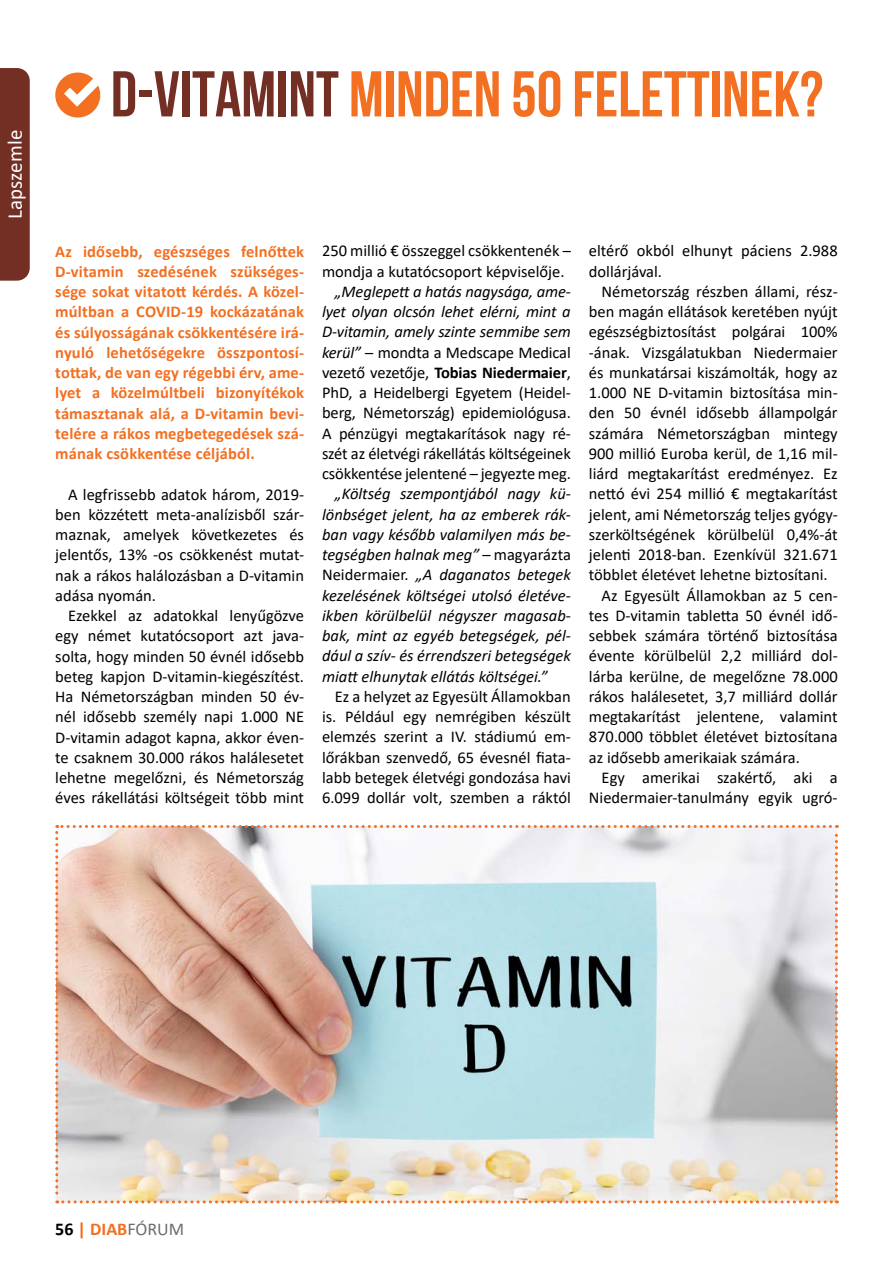
<style>
.page{position:relative;width:893px;height:1263px;background:#fff}
.page>*{position:absolute;margin:0;border:0;box-sizing:border-box;transform-origin:0 0}
.t1{font:700 64.5px "Bebas Neue";color:#f36f21}
.t2{font:21px "Calibri";letter-spacing:.01em;color:#fff}
.t3{font:700 18px "Calibri";color:#f36f21}
.t4{font:16.5px/20.2px "Calibri";color:#000;text-align:justify}
.t5{font:700 16.5px/20.2px "Calibri";letter-spacing:.01em;color:#f36f21;text-align:justify}
.t6{font:italic 16.5px/20.2px "Calibri";color:#000;text-align:justify}
.s1{color:#742f24}
.s2{font-style:italic}
.s3{font-weight:700}
.s4{font-style:normal}
.s5{color:#000}
.s6{font-weight:400;color:#6d6e71}
</style>
<div class="page">
<div style="left:0;top:68px;width:30px;height:213px;background:#742f24"></div>
<svg style="left:55px;top:73px;width:45px;height:45px"></svg>
<svg style="left:55px;top:825px;width:783px;height:378px"></svg>
<p class="t2" style="left:0;top:219px;width:91px;rotate:-90deg">Lapszemle</p>
<h1 class="t1" style="left:111px;top:59px;width:714px"><span class="s1">D-VITAMINT</span> MINDEN 50 FELETTINEK?</h1>
<p class="t5" style="left:55px;top:241px;width:250px">Az idősebb, egészséges felnőttek D-vitamin szedésének szükséges&shy;sége sokat vitatott kérdés. A közel&shy;múltban a COVID-19 kockázatának és súlyosságának csökkentésére irá&shy;nyuló lehetőségekre összpontosí&shy;tottak, de van egy régebbi érv, ame&shy;lyet a közelmúltbeli bizonyítékok támasztanak alá, a D-vitamin bevi&shy;telére a rákos megbetegedések szá&shy;mának csökkentése céljából.</p>
<p class="t4" style="left:55px;top:483px;width:250px;text-indent:13px">A legfrissebb adatok három, 2019- ben közzétett meta-analízisből szár&shy;maznak, amelyek következetes és jelentős, 13% -os csökkenést mutat&shy;nak a rákos halálozásban a D-vitamin adása nyomán.</p>
<p class="t4" style="left:55px;top:605px;width:250px;text-indent:13px">Ezekkel az adatokkal lenyűgözve egy német kutatócsoport azt java&shy;solta, hogy minden 50 évnél idősebb beteg kapjon D-vitamin-kiegészítést.<br>Ha Németországban minden 50 év&shy;nél idősebb személy napi 1.000 NE D-vitamin adagot kapna, akkor éven&shy;te csaknem 30.000 rákos halálesetet lehetne megelőzni, és Németország éves rákellátási költségeit több mint</p>
<p class="t4" style="left:322px;top:240px;width:250px">250 millió € összeggel csökkentenék – mondja a kutatócsoport képviselője.</p>
<p class="t4" style="left:322px;top:281px;width:250px;text-indent:13px"><span class="s2">„Meglepett a hatás nagysága, ame&shy;lyet olyan olcsón lehet elérni, mint a D-vitamin, amely szinte semmibe sem kerül”</span> – mondta a Medscape Medical vezető vezetője, <span class="s3">Tobias Niedermaier</span>, PhD, a Heidelbergi Egyetem (Heidel&shy;berg, Németország) epidemiológusa.<br>A pénzügyi megtakarítások nagy ré&shy;szét az életvégi rákellátás költségeinek csökkentése jelentené – jegyezte meg.</p>
<p class="t6" style="left:322px;top:483px;width:250px;text-indent:13px">„Költség szempontjából nagy kü&shy;lönbséget jelent, ha az emberek rák&shy;ban vagy később valamilyen más be&shy;tegségben halnak meg” <span class="s4">– magyarázta Neidermaier.</span> „A daganatos betegek kezelésének költségei utolsó életéve&shy;ikben körülbelül négyszer magasab&shy;bak, mint az egyéb betegségek, pél&shy;dául a szív- és érrendszeri betegségek miatt elhunytak ellátás költségei.”</p>
<p class="t4" style="left:322px;top:686px;width:250px;text-indent:13px">Ez a helyzet az Egyesült Államokban is. Például egy nemrégiben készült elemzés szerint a IV. stádiumú em&shy;lőrákban szenvedő, 65 évesnél fiata&shy;labb betegek életvégi gondozása havi 6.099 dollár volt, szemben a ráktól</p>
<p class="t4" style="left:589px;top:240px;width:250px">eltérő okból elhunyt páciens 2.988 dollárjával.</p>
<p class="t4" style="left:602px;top:281px;width:238px">Németország részben állami, rész-</p>
<p class="t4" style="left:589px;top:301px;width:250px">ben magán ellátások keretében nyújt</p>
<p class="t4" style="left:589px;top:321px;width:250px">egészségbiztosítást polgárai 100%</p>
<p class="t4" style="left:589px;top:341px;width:250px">-ának. Vizsgálatukban Niedermaier</p>
<p class="t4" style="left:589px;top:362px;width:250px">és munkatársai kiszámolták, hogy az</p>
<p class="t4" style="left:589px;top:382px;width:250px">1.000 NE D-vitamin biztosítása min-</p>
<p class="t4" style="left:589px;top:402px;width:250px">den 50 évnél idősebb állampolgár</p>
<p class="t4" style="left:589px;top:422px;width:250px">számára Németországban mintegy</p>
<p class="t4" style="left:589px;top:443px;width:250px">900 millió Euroba kerül, de 1,16 mil-</p>
<p class="t4" style="left:589px;top:463px;width:250px">liárd megtakarítást eredményez. Ez</p>
<p class="t4" style="left:589px;top:483px;width:250px">nettó évi 254 millió € megtakarítást</p>
<p class="t4" style="left:589px;top:503px;width:250px">jelent, ami Németország teljes gyógy-</p>
<p class="t4" style="left:589px;top:524px;width:250px">szerköltségének körülbelül 0,4%-át</p>
<p class="t4" style="left:589px;top:544px;width:250px">jelenti 2018-ban. Ezenkívül 321.671</p>
<p class="t4" style="left:589px;top:564px;width:240px">többlet életévet lehetne biztosítani.</p>
<p class="t4" style="left:602px;top:584px;width:238px">Az Egyesült Államokban az 5 cen-</p>
<p class="t4" style="left:589px;top:605px;width:250px">tes D-vitamin tabletta 50 évnél idő-</p>
<p class="t4" style="left:589px;top:625px;width:250px">sebbek számára történő biztosítása</p>
<p class="t4" style="left:589px;top:645px;width:250px">évente körülbelül 2,2 milliárd dol-</p>
<p class="t4" style="left:589px;top:665px;width:250px">lárba kerülne, de megelőzne 78.000</p>
<p class="t4" style="left:589px;top:686px;width:250px">rákos halálesetet, 3,7 milliárd dollár</p>
<p class="t4" style="left:589px;top:706px;width:250px">megtakarítást jelentene, valamint</p>
<p class="t4" style="left:589px;top:726px;width:250px">870.000 többlet életévet biztosítana</p>
<p class="t4" style="left:589px;top:746px;width:212px">az idősebb amerikaiak számára.</p>
<p class="t4" style="left:602px;top:767px;width:238px">Egy amerikai szakértő, aki a</p>
<p class="t4" style="left:589px;top:787px;width:250px">Niedermaier-tanulmány egyik ugró-</p>
<p class="t3" style="left:55px;top:1216px;width:130px"><span class="s5">56</span> | DIAB<span class="s6">FÓRUM</span></p>
</div>
